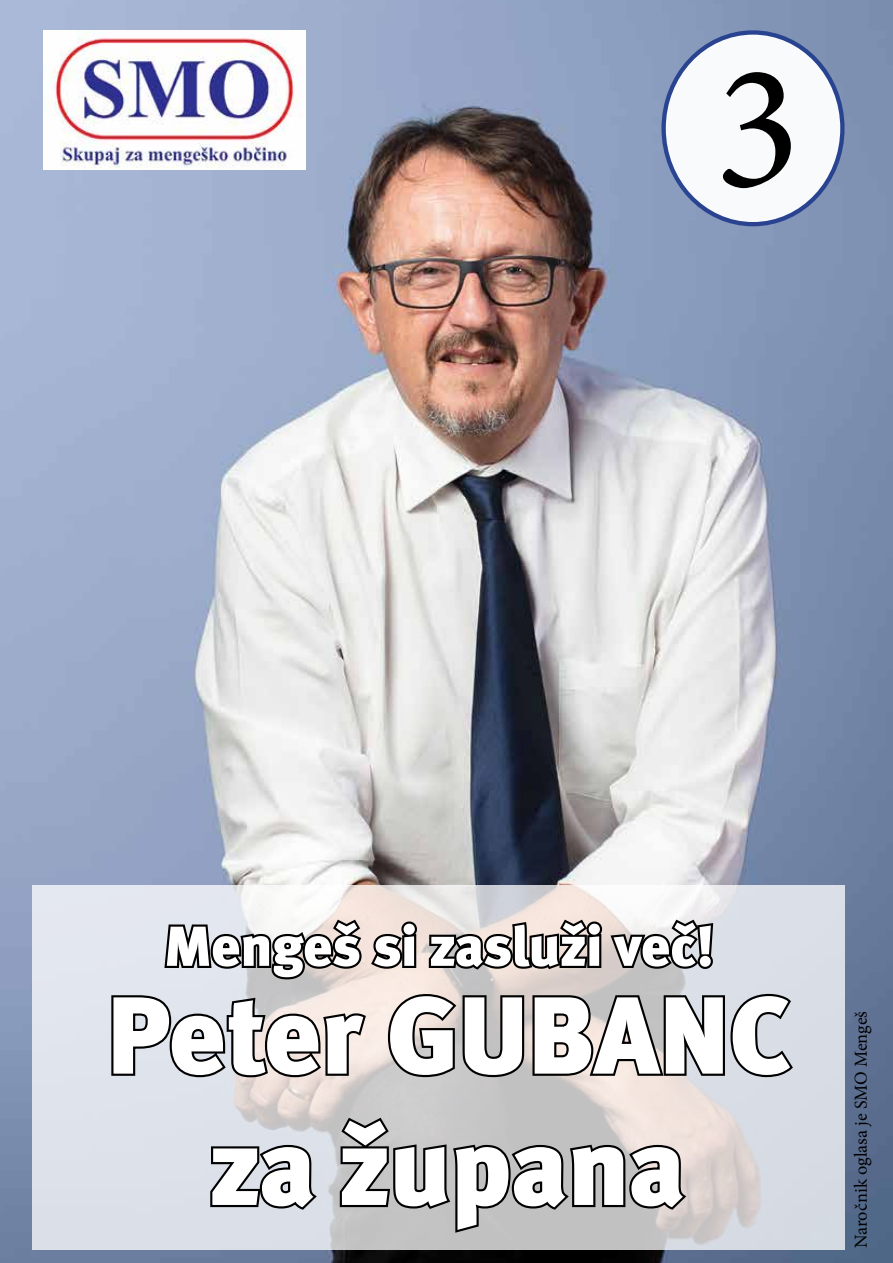
<style>
.page{position:relative;width:893px;height:1263px;background:#fff}
.page>*{position:absolute;margin:0;border:0;box-sizing:border-box;transform-origin:0 0}
.t1{font:179.25px "Minion Pro";color:#000}
.t2{font:109.35px/131.2px "Meta Black CELF";color:#fff;text-align:center}
.t3{font:56.25px "Meta Black CELF";letter-spacing:-.01em;color:#fff}
.t4{font:18.3px "Minion Pro";color:#000}
</style>
<div class="page">
<img style="left:0;top:0;width:893px;height:1263px">
<img style="left:43px;top:30px;width:263px;height:140px">
<svg style="left:32px;top:885px;width:812px;height:364px;background:#d9dbe0"></svg>
<div style="left:664px;top:32px;width:178px;height:192px;background:#fff;border-radius:50%"></div>
<div style="left:661px;top:30px;width:183px;height:196px;border:4px solid #25408f;border-radius:50%"></div>
<svg style="left:109px;top:777px;width:687px;height:303px;background:#b1b1b5"></svg>
<svg style="left:208px;top:1142px;width:111px;height:70px;background:#9a9da3"></svg>
<svg style="left:338px;top:1115px;width:351px;height:120px;background:#a3a1a1"></svg>
<h1 class="t1" style="left:715px;top:9px;width:88px">3</h1>
<h3 class="t3" style="left:164px;top:912px;width:552px">Mengeš si zasluži več!</h3>
<h2 class="t2" style="left:107px;top:969px;width:685px">Peter GUBANC za župana</h2>
<p class="t4" style="left:849px;top:1248px;width:238px;rotate:-90deg">Naročnik oglasa je SMO Mengeš</p>
</div>
